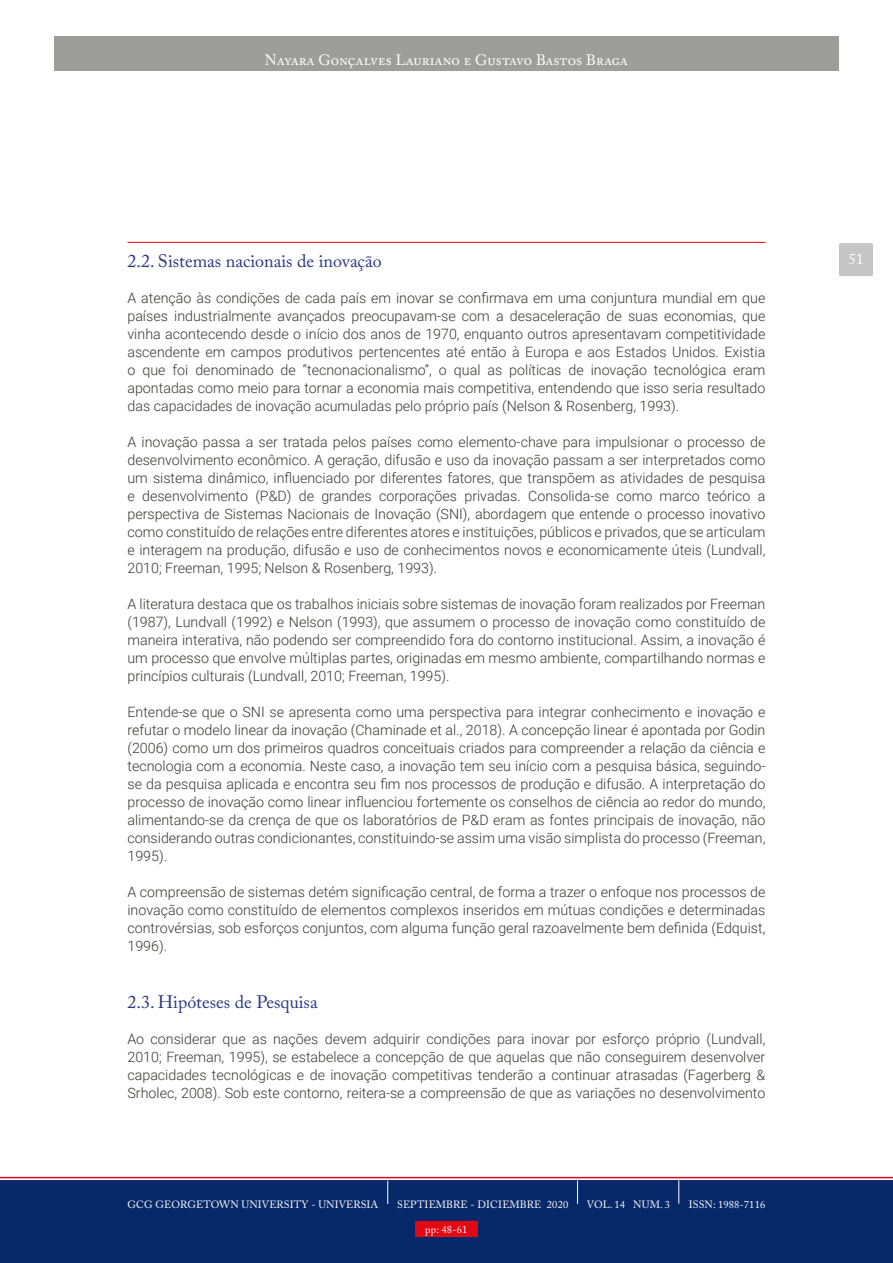
<style>
.page{position:relative;width:893px;height:1263px;background:#fff}
.page>*{position:absolute;margin:0;border:0;box-sizing:border-box;transform-origin:0 0}
.t1{font:18px "Adobe Caslon Pro";color:#283583}
.t2{font:15px "Adobe Caslon Pro";color:#fff}
.t3{font:300 14.25px/18px "Roboto";color:#3a3835;text-align:justify}
.t4{font:10.5px "Adobe Caslon Pro";letter-spacing:.01em;color:#fff}
</style>
<div class="page">
<div style="left:54px;top:37px;width:785px;height:34px;background:#9d9d9c"></div>
<div style="left:0;top:1180px;width:893px;height:83px;background:#082969"></div>
<svg style="left:0;top:1177px;width:893px;height:27px"></svg>
<div style="left:839px;top:243px;width:34px;height:33px;background:#c6c6c6;border-radius:2px"></div>
<hr style="left:128px;top:242px;width:637px;height:1px;background:#e30613">
<div style="left:415px;top:1221px;width:63px;height:16px;background:#e30613"></div>
<p class="t2" style="left:265px;top:51px;width:365px">Nayara Gonçalves Lauriano e Gustavo Bastos Braga</p>
<p class="t1" style="left:127px;top:250px;width:256px">2.2. Sistemas nacionais de inovação</p>
<p class="t3" style="left:127px;top:288px;width:639px">A atenção às condições de cada país em inovar se confirmava em uma conjuntura mundial em que países industrialmente avançados preocupavam-se com a desaceleração de suas economias, que vinha acontecendo desde o início dos anos de 1970, enquanto outros apresentavam competitividade ascendente em campos produtivos pertencentes até então à Europa e aos Estados Unidos. Existia o que foi denominado de “tecnonacionalismo”, o qual as políticas de inovação tecnológica eram apontadas como meio para tornar a economia mais competitiva, entendendo que isso seria resultado das capacidades de inovação acumuladas pelo próprio país (Nelson &amp; Rosenberg, 1993).</p>
<p class="t3" style="left:127px;top:432px;width:639px">A inovação passa a ser tratada pelos países como elemento-chave para impulsionar o processo de desenvolvimento econômico. A geração, difusão e uso da inovação passam a ser interpretados como um sistema dinâmico, influenciado por diferentes fatores, que transpõem as atividades de pesquisa e desenvolvimento (P&amp;D) de grandes corporações privadas. Consolida-se como marco teórico a perspectiva de Sistemas Nacionais de Inovação (SNI), abordagem que entende o processo inovativo como constituído de relações entre diferentes atores e instituições, públicos e privados, que se articulam e interagem na produção, difusão e uso de conhecimentos novos e economicamente úteis (Lundvall, 2010; Freeman, 1995; Nelson &amp; Rosenberg, 1993).</p>
<p class="t3" style="left:127px;top:594px;width:639px">A literatura destaca que os trabalhos iniciais sobre sistemas de inovação foram realizados por Freeman (1987), Lundvall (1992) e Nelson (1993), que assumem o processo de inovação como constituído de maneira interativa, não podendo ser compreendido fora do contorno institucional. Assim, a inovação é um processo que envolve múltiplas partes, originadas em mesmo ambiente, compartilhando normas e princípios culturais (Lundvall, 2010; Freeman, 1995).</p>
<p class="t3" style="left:127px;top:702px;width:639px">Entende-se que o SNI se apresenta como uma perspectiva para integrar conhecimento e inovação e refutar o modelo linear da inovação (Chaminade et al., 2018). A concepção linear é apontada por Godin (2006) como um dos primeiros quadros conceituais criados para compreender a relação da ciência e tecnologia com a economia. Neste caso, a inovação tem seu início com a pesquisa básica, seguindo&shy;se da pesquisa aplicada e encontra seu fim nos processos de produção e difusão. A interpretação do processo de inovação como linear influenciou fortemente os conselhos de ciência ao redor do mundo, alimentando-se da crença de que os laboratórios de P&amp;D eram as fontes principais de inovação, não considerando outras condicionantes, constituindo-se assim uma visão simplista do processo (Freeman, 1995).</p>
<p class="t3" style="left:127px;top:882px;width:639px">A compreensão de sistemas detém significação central, de forma a trazer o enfoque nos processos de inovação como constituído de elementos complexos inseridos em mútuas condições e determinadas controvérsias, sob esforços conjuntos, com alguma função geral razoavelmente bem definida (Edquist, 1996).</p>
<p class="t1" style="left:127px;top:991px;width:192px">2.3. Hipóteses de Pesquisa</p>
<p class="t3" style="left:127px;top:1029px;width:639px">Ao considerar que as nações devem adquirir condições para inovar por esforço próprio (Lundvall, 2010; Freeman, 1995), se estabelece a concepção de que aquelas que não conseguirem desenvolver capacidades tecnológicas e de inovação competitivas tenderão a continuar atrasadas (Fagerberg &amp; Srholec, 2008). Sob este contorno, reitera-se a compreensão de que as variações no desenvolvimento</p>
<p class="t4" style="left:128px;top:1198px;width:252px">GCG GEORGETOWN UNIVERSITY - UNIVERSIA</p>
<p class="t4" style="left:397px;top:1198px;width:173px">SEPTIEMBRE - DICIEMBRE 2020</p>
<p class="t4" style="left:587px;top:1198px;width:85px">VOL. 14 NUM. 3</p>
<p class="t4" style="left:689px;top:1198px;width:78px">ISSN: 1988-7116</p>
<p class="t4" style="left:425px;top:1223px;width:43px">pp: 48-61</p>
<p class="t2" style="left:848px;top:250px;width:16px">51</p>
</div>
